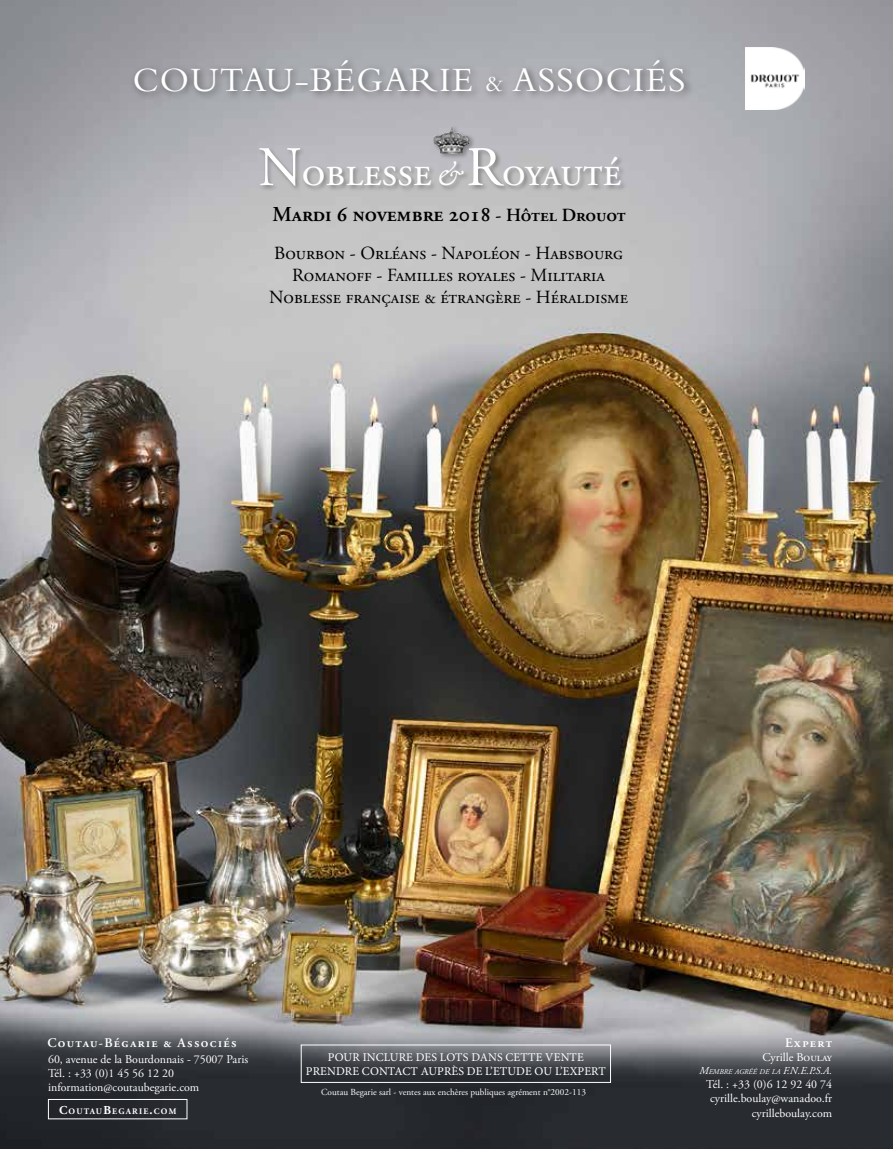
<style>
.page{position:relative;width:893px;height:1149px;background:#fff}
.page>*{position:absolute;margin:0;border:0;box-sizing:border-box;transform-origin:0 0}
.t1{font:41.7px "Adobe Garamond Pro";color:#fff}
.t2{font:35.55px "Bembo Std";letter-spacing:.035em;color:#fff}
.t3{font:600 21.15px "Adobe Garamond Pro";color:#000}
.t4{font:18.45px/22.2px "Adobe Garamond Pro";color:#000;text-align:center}
.t5{font:600 13.2px "Adobe Garamond Pro";letter-spacing:.1em;color:#fff}
.t6{font:11.85px/14.2px "Adobe Garamond Pro";color:#fff;text-align:right}
.t7{font:11.85px/14.2px "Minion Pro";letter-spacing:.01em;color:#fff;text-align:center}
.t8{font:9.3px "Adobe Garamond Pro";color:#fff}
.t9{font:700 8.4px "Adobe Garamond Pro";letter-spacing:.145em;color:#fff}
.t10{font:italic 7.35px "Adobe Garamond Pro";color:#fff}
.s1{font-size:24.45px}
.s2{font-size:55.65px}
.s3{font-style:italic;font-size:31.35px}
.s4{font-size:18.45px}
.s5{font-size:12px}
.s6{font-size:10.65px}
</style>
<div class="page">
<img style="left:0;top:0;width:893px;height:1148px">
<div style="left:48px;top:1098px;width:139px;height:20px;border:1px solid #fff"></div>
<div style="left:131px;top:55px;width:563px;height:46px;background:#000;opacity:.5"></div>
<img style="left:745px;top:48px;width:59px;height:62px">
<div style="left:258px;top:125px;width:369px;height:67px;background:#000;opacity:.3"></div>
<img style="left:433px;top:126px;width:36px;height:28px">
<div style="left:301px;top:1044px;width:310px;height:38px;border:1px solid #fff"></div>
<h2 class="t2" style="left:133px;top:59px;width:554px">COUTAU-BÉGARIE <span class="s1">&amp;</span> ASSOCIÉS</h2>
<h1 class="t1" style="left:258px;top:147px;width:365px"><span class="s2">N</span>oblesse <span class="s3">&amp;</span> <span class="s2">R</span>oyauté</h1>
<h3 class="t3" style="left:273px;top:202px;width:355px">Mardi 6 novembre 2018 <span class="s4">- Hôtel Drouot</span></h3>
<h3 class="t4" style="left:269px;top:242px;width:360px">Bourbon - Orléans - Napoléon - Habsbourg<br>Romanoff - Familles royales - Militaria<br>Noblesse française &amp; étrangère - Héraldisme</h3>
<p class="t5" style="left:47px;top:1034px;width:191px">Coutau-Bégarie &amp; Associés</p>
<p class="t6" style="left:48px;top:1051px;width:202px;text-align:left">60, avenue de la Bourdonnais - 75007 Paris<br>Tél. : +33 (0)1 45 56 12 20 information@coutaubegarie.com</p>
<p class="t9" style="left:59px;top:1105px;width:119px"><span class="s5">C</span>OUTAU<span class="s5">B</span>EGARIE<span class="s5">.</span>COM</p>
<p class="t7" style="left:306px;top:1049px;width:301px">POUR INCLURE DES LOTS DANS CETTE VENTE<br>PRENDRE CONTACT AUPRÈS DE L’ETUDE OU L’EXPERT</p>
<p class="t8" style="left:321px;top:1085px;width:266px">Coutau Begarie sarl - ventes aux enchères publiques agrément n°2002-113</p>
<p class="t5" style="left:785px;top:1034px;width:49px">Expert</p>
<p class="t6" style="left:763px;top:1050px;width:71px">Cyrille Boulay</p>
<p class="t10" style="left:699px;top:1066px;width:134px"><span class="s6">M</span>EMBRE AGRÉÉ DE LA <span class="s6">F.N.E.P.S.A.</span></p>
<p class="t6" style="left:706px;top:1077px;width:127px">Tél. : +33 (0)6 12 92 40 74 cyrille.boulay@wanadoo.fr cyrilleboulay.com</p>
</div>
